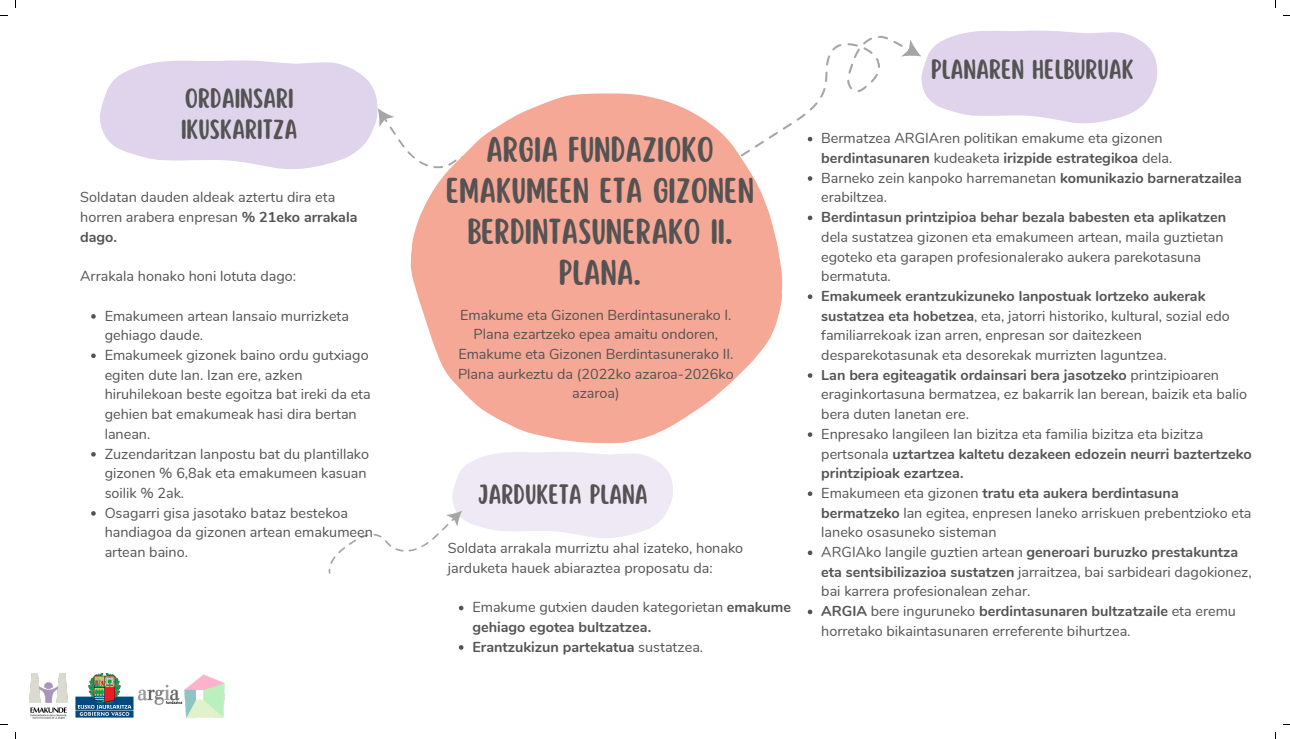
<style>
.page{position:relative;width:1290px;height:739px;background:#fff}
.page>*{position:absolute;margin:0;border:0;box-sizing:border-box;transform-origin:0 0}
.t1{font:31.5px/40.7px "Scripter";color:#545252;text-align:center}
.t2{font:24.5px/31.5px "Scripter";color:#545252}
.t3{font:14.35px/19.7px "Nunito";color:#545252}
.t4{font:700 14.35px/19.7px "Nunito";color:#545252}
.s1{font-weight:700}
.s2{font-weight:400}
</style>
<div class="page">
<svg style="left:328px;top:456px;width:345px;height:118px"></svg>
<svg style="left:100px;top:60px;width:296px;height:109px"></svg>
<svg style="left:398px;top:93px;width:385px;height:363px;fill:#f4a895"></svg>
<svg style="left:91px;top:314px;width:5px;height:5px"></svg>
<svg style="left:91px;top:353px;width:5px;height:5px"></svg>
<svg style="left:91px;top:452px;width:5px;height:4px"></svg>
<svg style="left:91px;top:511px;width:5px;height:4px"></svg>
<svg style="left:727px;top:30px;width:430px;height:127px"></svg>
<svg style="left:808px;top:176px;width:4px;height:5px"></svg>
<svg style="left:808px;top:215px;width:4px;height:5px"></svg>
<svg style="left:808px;top:294px;width:4px;height:5px"></svg>
<svg style="left:808px;top:373px;width:4px;height:5px"></svg>
<svg style="left:808px;top:432px;width:4px;height:5px"></svg>
<svg style="left:808px;top:491px;width:4px;height:5px"></svg>
<svg style="left:808px;top:550px;width:4px;height:5px"></svg>
<svg style="left:808px;top:609px;width:4px;height:5px"></svg>
<svg style="left:459px;top:605px;width:4px;height:5px"></svg>
<svg style="left:459px;top:645px;width:4px;height:4px"></svg>
<img style="left:29px;top:673px;width:38px;height:45px">
<img style="left:75px;top:673px;width:59px;height:45px">
<img style="left:139px;top:674px;width:86px;height:44px">
<h2 class="t2" style="left:181px;top:84px;width:118px">ORDAINSARI<br>IKUSKARITZA</h2>
<p class="t3" style="left:80px;top:188px;width:279px">Soldatan dauden aldeak aztertu dira eta horren arabera enpresan <span class="s1">% 21eko arrakala dago.</span></p>
<p class="t3" style="left:80px;top:267px;width:218px">Arrakala honako honi lotuta dago:</p>
<p class="t3" style="left:105px;top:306px;width:270px">Emakumeen artean lansaio murrizketa gehiago daude.<br>Emakumeek gizonek baino ordu gutxiago egiten dute lan. Izan ere, azken hiruhilekoan beste egoitza bat ireki da eta gehien bat emakumeak hasi dira bertan lanean.<br>Zuzendaritzan lanpostu bat du plantillako gizonen % 6,8ak eta emakumeen kasuan soilik % 2ak.<br>Osagarri gisa jasotako bataz bestekoa handiagoa da gizonen artean emakumeen artean baino.</p>
<h1 class="t1" style="left:446px;top:131px;width:310px">ARGIA FUNDAZIOKO<br>EMAKUMEEN ETA GIZONEN<br>BERDINTASUNERAKO II.<br>PLANA.</h1>
<p class="t3" style="left:458px;top:305px;width:277px;text-align:center">Emakume eta Gizonen Berdintasunerako I.<br>Plana ezartzeko epea amaitu ondoren, Emakume eta Gizonen Berdintasunerako II.<br>Plana aurkeztu da (2022ko azaroa-2026ko azaroa)</p>
<h2 class="t2" style="left:478px;top:479px;width:171px">JARDUKETA PLANA</h2>
<p class="t3" style="left:448px;top:538px;width:297px">Soldata arrakala murriztu ahal izateko, honako jarduketa hauek abiaraztea proposatu da:</p>
<p class="t4" style="left:472px;top:597px;width:320px"><span class="s2">Emakume gutxien dauden kategorietan</span> emakume gehiago egotea bultzatzea.<br>Erantzukizun partekatua <span class="s2">sustatzea.</span></p>
<h2 class="t2" style="left:931px;top:55px;width:204px">PLANAREN HELBURUAK</h2>
<p class="t3" style="left:821px;top:129px;width:422px">Bermatzea ARGIAren politikan emakume eta gizonen <span class="s1">berdintasunaren</span> kudeaketa <span class="s1">irizpide estrategikoa</span> dela.<br>Barneko zein kanpoko harremanetan <span class="s1">komunikazio barneratzailea </span>erabiltzea.</p>
<p class="t4" style="left:821px;top:207px;width:406px">Berdintasun printzipioa behar bezala babesten eta aplikatzen</p>
<p class="t3" style="left:821px;top:227px;width:404px">dela sustatzea gizonen eta emakumeen artean, maila guztietan egoteko eta garapen profesionalerako aukera parekotasuna bermatuta.</p>
<p class="t3" style="left:821px;top:286px;width:432px"><span class="s1">Emakumeek erantzukizuneko lanpostuak lortzeko aukerak sustatzea eta hobetzea</span>, eta, jatorri historiko, kultural, sozial edo familiarrekoak izan arren, enpresan sor daitezkeen desparekotasunak eta desorekak murrizten laguntzea.<br><span class="s1">Lan bera egiteagatik ordainsari bera jasotzeko</span> printzipioaren eraginkortasuna bermatzea, ez bakarrik lan berean, baizik eta balio bera duten lanetan ere.<br>Enpresako langileen lan bizitza eta familia bizitza eta bizitza pertsonala <span class="s1">uztartzea kaltetu dezakeen edozein neurri baztertzeko printzipioak ezartzea.<br></span>Emakumeen eta gizonen <span class="s1">tratu eta aukera berdintasuna bermatzeko</span> lan egitea, enpresen laneko arriskuen prebentzioko eta laneko osasuneko sisteman<br>ARGIAko langile guztien artean <span class="s1">generoari buruzko prestakuntza eta sentsibilizazioa sustatzen</span> jarraitzea, bai sarbideari dagokionez, bai karrera profesionalean zehar.<br><span class="s1">ARGIA</span> bere inguruneko <span class="s1">berdintasunaren bultzatzaile</span> eta eremu horretako bikaintasunaren erreferente bihurtzea.</p>
</div>
